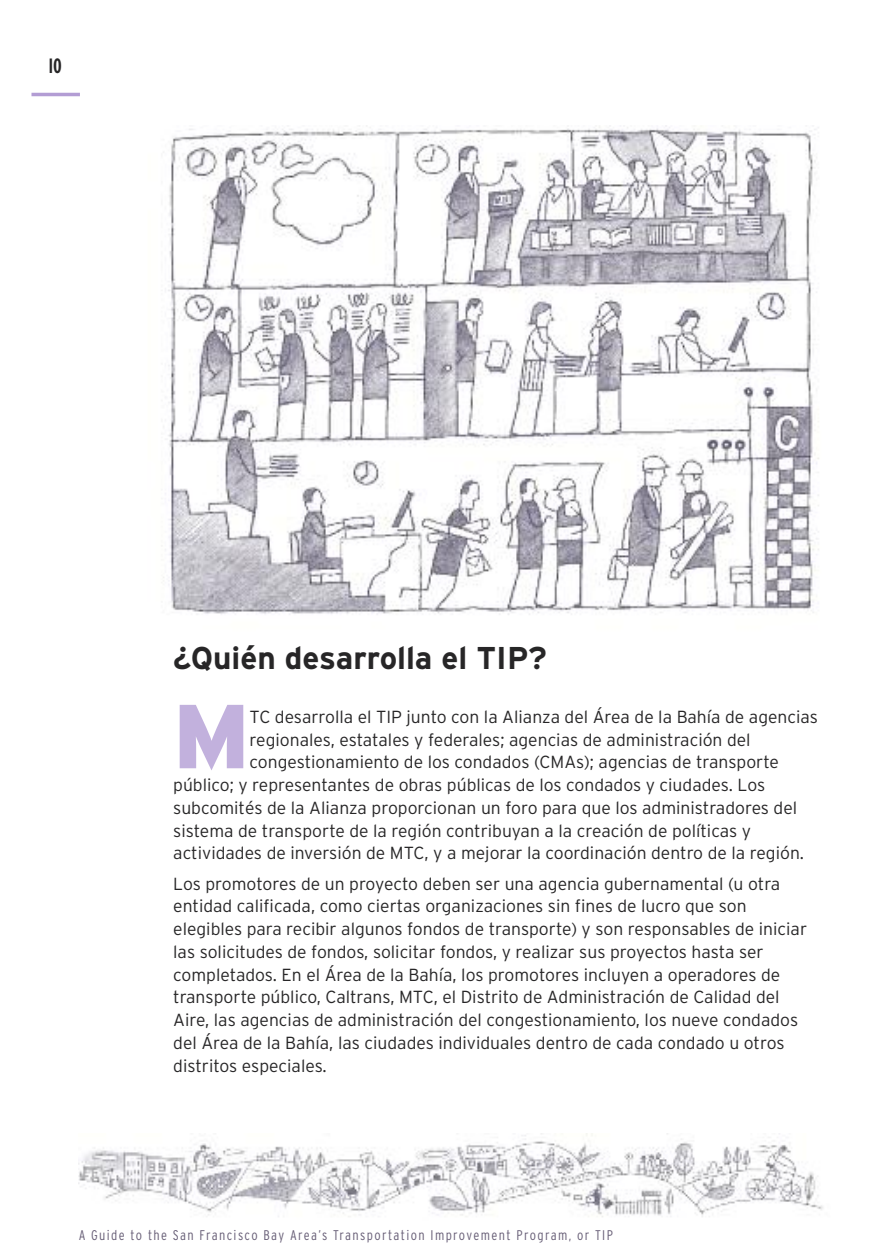
<style>
.page{position:relative;width:882px;height:1260px;background:#fff}
.page>*{position:absolute;margin:0;border:0;box-sizing:border-box;transform-origin:0 0}
.t1{font:900 90.65px "Interstate";color:#c2b1dd}
.t2{font:700 31.5px "Interstate";color:#272627}
.t3{font:31.5px "Triplex Cond";color:#272627}
.t4{font:300 17.5px/22.8px "Interstate";color:#272627}
.t5{font:300 condensed 14px "Interstate";letter-spacing:.1em;color:#685f77}
</style>
<div class="page">
<hr style="left:32px;top:93px;width:48px;height:3px;background:#b39dd4">
<img style="left:79px;top:1133px;width:744px;height:84px">
<img style="left:161px;top:125px;width:658px;height:490px">
<h2 class="t3" style="left:48px;top:43px;width:15px">10</h2>
<h2 class="t2" style="left:173px;top:646px;width:375px">¿Quién desarrolla el TIP?</h2>
<h1 class="t1" style="left:173px;top:684px;width:78px">M</h1>
<p class="t4" style="left:250px;top:707px;width:570px">TC desarrolla el TIP junto con la Alianza del Área de la Bahía de agencias</p>
<p class="t4" style="left:250px;top:730px;width:503px">regionales, estatales y federales; agencias de administración del</p>
<p class="t4" style="left:250px;top:752px;width:531px">congestionamiento de los condados (CMAs); agencias de transporte</p>
<p class="t4" style="left:173px;top:775px;width:593px">público; y representantes de obras públicas de los condados y ciudades. Los</p>
<p class="t4" style="left:173px;top:798px;width:626px">subcomités de la Alianza proporcionan un foro para que los administradores del</p>
<p class="t4" style="left:173px;top:821px;width:579px">sistema de transporte de la región contribuyan a la creación de políticas y</p>
<p class="t4" style="left:173px;top:843px;width:632px">actividades de inversión de MTC, y a mejorar la coordinación dentro de la región.</p>
<p class="t4" style="left:173px;top:874px;width:635px">Los promotores de un proyecto deben ser una agencia gubernamental (u otra entidad calificada, como ciertas organizaciones sin fines de lucro que son elegibles para recibir algunos fondos de transporte) y son responsables de iniciar las solicitudes de fondos, solicitar fondos, y realizar sus proyectos hasta ser completados. En el Área de la Bahía, los promotores incluyen a operadores de transporte público, Caltrans, MTC, el Distrito de Administración de Calidad del Aire, las agencias de administración del congestionamiento, los nueve condados del Área de la Bahía, las ciudades individuales dentro de cada condado u otros distritos especiales.</p>
<p class="t5" style="left:79px;top:1227px;width:536px">A Guide to the San Francisco Bay Area’s Transportation Improvement Program, or TIP</p>
</div>
